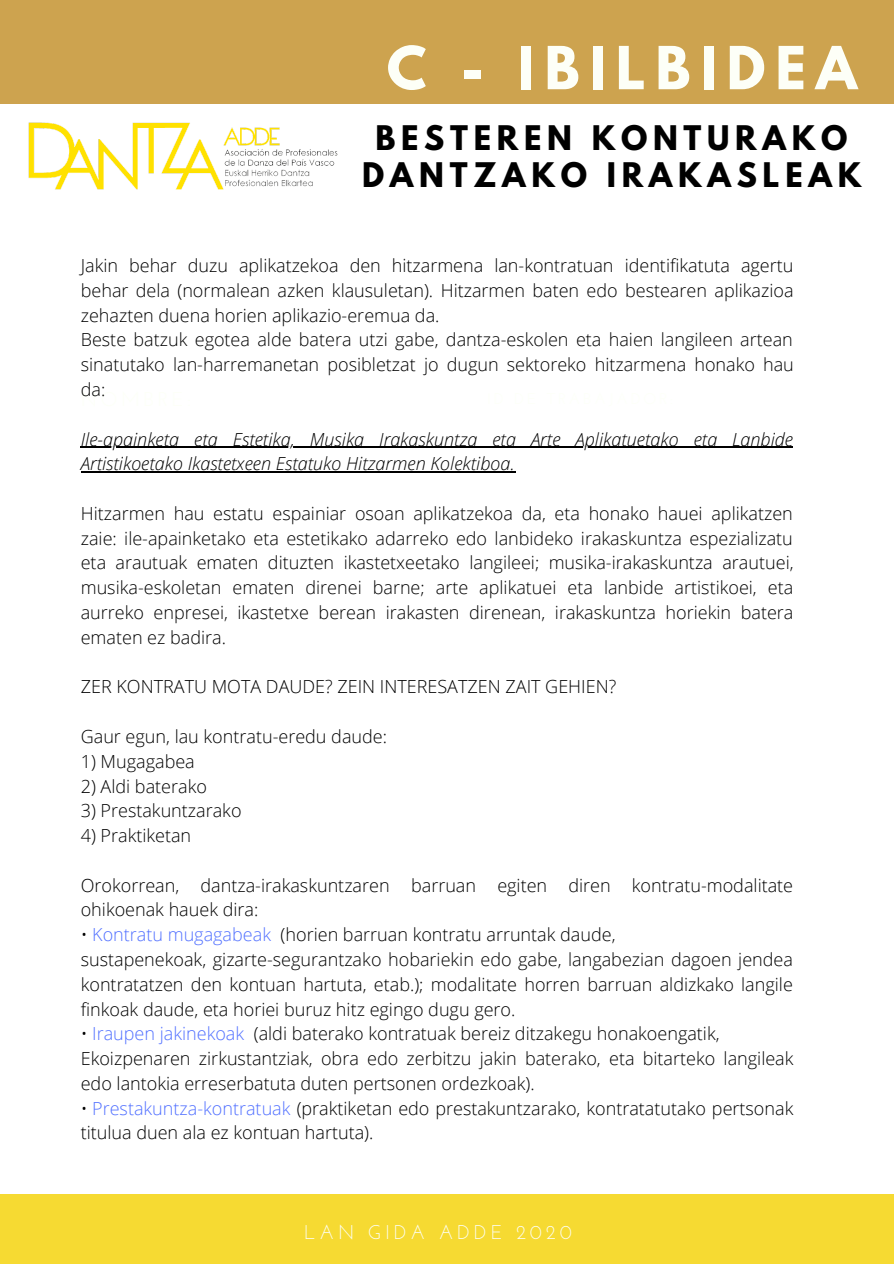
<style>
.page{position:relative;width:894px;height:1264px;background:#fff}
.page>*{position:absolute;margin:0;border:0;box-sizing:border-box;transform-origin:0 0}
.t1{font:700 52.5px "League Spartan";letter-spacing:.19em;color:#fdfff7}
.t2{font:700 30px "League Spartan";letter-spacing:.19em;color:#000}
.t3{font:19.8px "Josefin Sans";letter-spacing:.19em;color:#fdfff7}
.t4{font:300 18px/24.8px "Open Sans";color:#000;text-align:justify}
.t5{font:italic 300 18px/24.8px "Open Sans";color:#000}
.s1{color:#5271ff}
</style>
<div class="page">
<hr style="left:81px;top:446px;width:711px;height:2px;background:#000">
<hr style="left:81px;top:471px;width:434px;height:1px;background:#000">
<div style="left:0;top:0;width:893px;height:104px;background:#cda34f"></div>
<img style="left:28px;top:122px;width:310px;height:68px">
<div style="left:0;top:1194px;width:893px;height:69px;background:#f6da32"></div>
<p class="t1" style="left:387px;top:42px;width:471px">C - IBILBIDEA</p>
<p class="t2" style="left:375px;top:123px;width:473px">BESTEREN KONTURAKO</p>
<p class="t2" style="left:362px;top:160px;width:500px">DANTZAKO IRAKASLEAK</p>
<p class="t4" style="left:81px;top:253px;width:714px">Jakin behar duzu aplikatzekoa den hitzarmena lan-kontratuan identifikatuta agertu behar dela (normalean azken klausuletan). Hitzarmen baten edo bestearen aplikazioa zehazten duena horien aplikazio-eremua da.</p>
<p class="t4" style="left:81px;top:327px;width:714px">Beste batzuk egotea alde batera utzi gabe, dantza-eskolen eta haien langileen artean sinatutako lan-harremanetan posibletzat jo dugun sektoreko hitzarmena honako hau da:</p>
<p class="t5" style="left:81px;top:426px;width:713px">Ile-apainketa eta Estetika, Musika Irakaskuntza eta Arte Aplikatuetako eta Lanbide<br>Artistikoetako Ikastetxeen Estatuko Hitzarmen Kolektiboa.</p>
<p class="t4" style="left:81px;top:500px;width:714px">Hitzarmen hau estatu espainiar osoan aplikatzekoa da, eta honako hauei aplikatzen zaie: ile-apainketako eta estetikako adarreko edo lanbideko irakaskuntza espezializatu eta arautuak ematen dituzten ikastetxeetako langileei; musika-irakaskuntza arautuei, musika-eskoletan ematen direnei barne; arte aplikatuei eta lanbide artistikoei, eta aurreko enpresei, ikastetxe berean irakasten direnean, irakaskuntza horiekin batera ematen ez badira.</p>
<p class="t4" style="left:81px;top:674px;width:537px">ZER KONTRATU MOTA DAUDE? ZEIN INTERESATZEN ZAIT GEHIEN?</p>
<p class="t4" style="left:81px;top:723px;width:308px">Gaur egun, lau kontratu-eredu daude:</p>
<p class="t4" style="left:81px;top:748px;width:115px">1) Mugagabea</p>
<p class="t4" style="left:81px;top:773px;width:128px">2) Aldi baterako</p>
<p class="t4" style="left:81px;top:798px;width:162px">3) Prestakuntzarako</p>
<p class="t4" style="left:81px;top:822px;width:112px">4) Praktiketan</p>
<p class="t4" style="left:81px;top:872px;width:713px">Orokorrean, dantza-irakaskuntzaren barruan egiten diren kontratu-modalitate ohikoenak hauek dira:</p>
<p class="t4" style="left:81px;top:921px;width:536px">• <span class="s1">Kontratu mugagabeak</span> (horien barruan kontratu arruntak daude,</p>
<p class="t4" style="left:81px;top:946px;width:713px">sustapenekoak, gizarte-segurantzako hobariekin edo gabe, langabezian dagoen jendea kontratatzen den kontuan hartuta, etab.); modalitate horren barruan aldizkako langile finkoak daude, eta horiei buruz hitz egingo dugu gero.</p>
<p class="t4" style="left:81px;top:1020px;width:640px">• <span class="s1">Iraupen jakinekoak</span> (aldi baterako kontratuak bereiz ditzakegu honakoengatik,</p>
<p class="t4" style="left:81px;top:1045px;width:714px">Ekoizpenaren zirkustantziak, obra edo zerbitzu jakin baterako, eta bitarteko langileak edo lantokia erreserbatuta duten pertsonen ordezkoak).</p>
<p class="t4" style="left:81px;top:1095px;width:714px">• <span class="s1">Prestakuntza-kontratuak</span> (praktiketan edo prestakuntzarako, kontratatutako pertsonak titulua duen ala ez kontuan hartuta).</p>
<p class="t3" style="left:304px;top:1223px;width:269px">LAN GIDA ADDE 2020</p>
</div>
